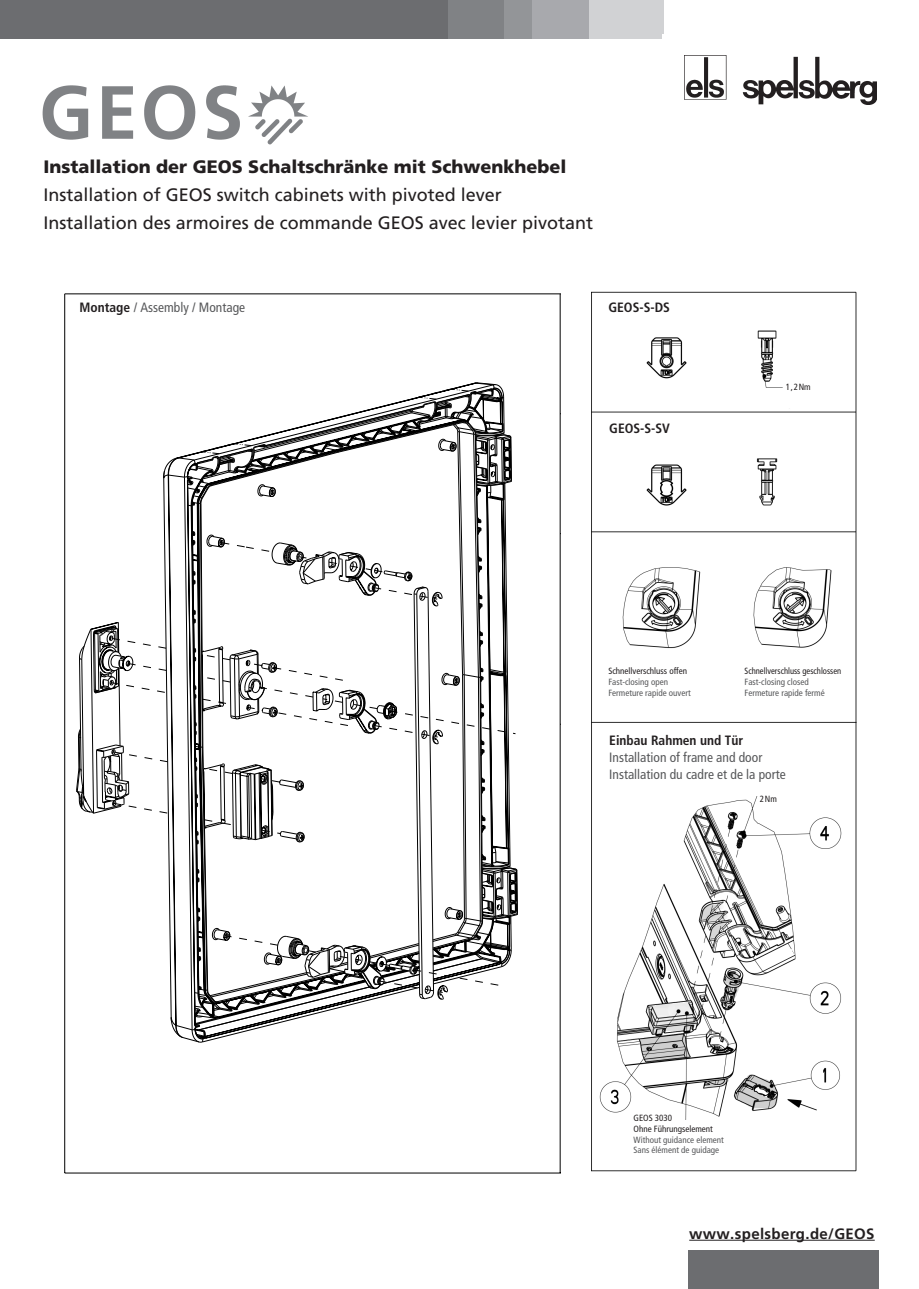
<style>
.page{position:relative;width:919px;height:1289px;background:#fff}
.page>*{position:absolute;margin:0;border:0;box-sizing:border-box;transform-origin:0 0}
.t1{font:18px "Frutiger";color:#231f20}
.t2{font:900 18px "Frutiger";color:#231f20}
.t3{font:700 15px "Frutiger";letter-spacing:.025em;color:#231f20}
.t4{font:condensed 13.5px "Frutiger";color:#57585a}
.t5{font:700 condensed 13.5px "Frutiger";color:#231f20}
.t6{font:condensed 9px "Frutiger";color:#57585a}
.t7{font:condensed 9px "Frutiger";color:#231f20}
.t8{font:condensed 9px "Frutiger";color:#231f20;scale:.95 1}
.s1{font-weight:700;color:#231f20}
</style>
<div class="page">
<div style="left:503px;top:0;width:29px;height:38px;background:#939598"></div>
<div style="left:446px;top:0;width:57px;height:38px;background:#808285"></div>
<div style="left:532px;top:0;width:57px;height:38px;background:#a8a9ad"></div>
<div style="left:589px;top:0;width:74px;height:38px;background:#d1d2d4"></div>
<div style="left:662px;top:34px;width:213px;height:81px;background:#fff"></div>
<div style="left:688px;top:1250px;width:190px;height:38px;background:#6c6d70"></div>
<div style="left:0;top:0;width:447px;height:38px;background:#6c6d70"></div>
<hr style="left:689px;top:1239px;width:185px;height:1px;background:#231f20">
<img style="left:42px;top:85px;width:266px;height:60px">
<img style="left:685px;top:55px;width:191px;height:49px">
<svg style="left:64px;top:293px;width:496px;height:671px"></svg>
<svg style="left:76px;top:296px;width:484px;height:878px"></svg>
<svg style="left:384px;top:385px;width:176px;height:334px"></svg>
<img style="left:591px;top:291px;width:266px;height:881px">
<div style="left:756px;top:768px;width:36px;height:27px;background:#fff"></div>
<div style="left:666px;top:1120px;width:36px;height:27px;background:#fff"></div>
<div style="left:152px;top:310px;width:208px;height:45px;background:#fff"></div>
<p class="t2" style="left:44px;top:155px;width:524px">Installation der GEOS Schaltschränke mit Schwenkhebel</p>
<p class="t1" style="left:44px;top:184px;width:460px">Installation of GEOS switch cabinets with pivoted lever</p>
<p class="t1" style="left:44px;top:212px;width:551px">Installation des armoires de commande GEOS avec levier pivotant</p>
<p class="t4" style="left:79px;top:300px;width:167px"><span class="s1">Montage</span> / Assembly / Montage</p>
<p class="t5" style="left:608px;top:300px;width:63px">GEOS-S-DS</p>
<p class="t5" style="left:609px;top:420px;width:62px">GEOS-S-SV</p>
<p class="t7" style="left:785px;top:382px;width:26px">1,2Nm</p>
<p class="t7" style="left:608px;top:666px;width:80px">Schnellverschluss offen</p>
<p class="t6" style="left:608px;top:677px;width:61px">Fast-closing open</p>
<p class="t6" style="left:608px;top:687px;width:84px">Fermeture rapide ouvert</p>
<p class="t8" style="left:744px;top:666px;width:103px">Schnellverschluss geschlossen</p>
<p class="t6" style="left:744px;top:677px;width:66px">Fast-closing closed</p>
<p class="t6" style="left:744px;top:687px;width:82px">Fermeture rapide fermé</p>
<p class="t5" style="left:609px;top:732px;width:135px">Einbau Rahmen und Tür</p>
<p class="t4" style="left:609px;top:749px;width:154px">Installation of frame and door</p>
<p class="t4" style="left:609px;top:766px;width:178px">Installation du cadre et de la porte</p>
<p class="t7" style="left:759px;top:793px;width:19px">2Nm</p>
<p class="t7" style="left:633px;top:1112px;width:40px">GEOS 3030</p>
<p class="t7" style="left:633px;top:1123px;width:81px">Ohne Führungselement</p>
<p class="t6" style="left:633px;top:1134px;width:92px">Without guidance element</p>
<p class="t6" style="left:633px;top:1145px;width:87px">Sans élément de guidage</p>
<p class="t3" style="left:689px;top:1224px;width:187px">www.spelsberg.de/GEOS</p>
</div>
